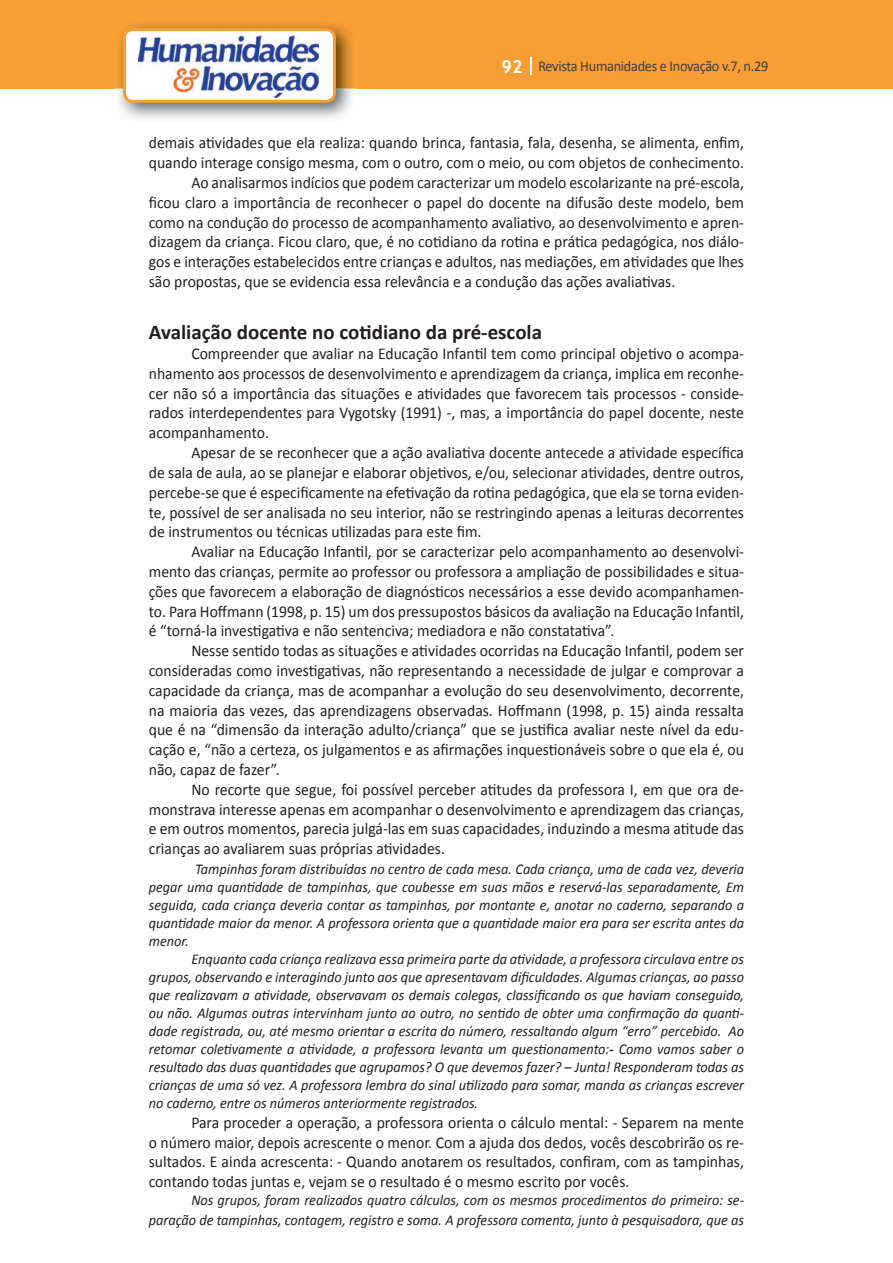
<style>
.page{position:relative;width:893px;height:1263px;background:#fff}
.page>*{position:absolute;margin:0;border:0;box-sizing:border-box;transform-origin:0 0}
.t1{font:700 21px "Calibri";color:#231f20}
.t2{font:16.5px/19.8px "Calibri";color:#231f20;text-align:justify;scale:.95 1}
.t3{font:italic 15px/18px "Calibri";color:#231f20;text-align:justify;scale:.95 1}
.t4{font:15px "Calibri";letter-spacing:-.02em;color:#3e3e3f;scale:.95 1}
.s1{font-family:"Trebuchet MS";font-weight:700;font-size:18px;color:#fff}
.s2{font-weight:700}
</style>
<div class="page">
<div style="left:0;top:0;width:893px;height:88px;background:#f79e34"></div>
<svg style="left:530px;top:57px;width:2px;height:18px"></svg>
<img style="left:115px;top:24px;width:241px;height:95px">
<svg style="left:123px;top:28px;width:213px;height:75px"></svg>
<p class="t4" style="left:501px;top:57px;width:282px"><span class="s1">92</span> Revista Humanidades e Inovação v.7, n.29</p>
<p class="t2" style="left:149px;top:133px;width:628px">demais atividades que ela realiza: quando brinca, fantasia, fala, desenha, se alimenta, enfim,</p>
<p class="t2" style="left:149px;top:153px;width:628px">quando interage consigo mesma, com o outro, com o meio, ou com objetos de conhecimento.</p>
<p class="t2" style="left:191px;top:173px;width:583px">Ao analisarmos indícios que podem caracterizar um modelo escolarizante na pré-escola,</p>
<p class="t2" style="left:149px;top:193px;width:628px">ficou claro a importância de reconhecer o papel do docente na difusão deste modelo, bem</p>
<p class="t2" style="left:149px;top:212px;width:628px">como na condução do processo de acompanhamento avaliativo, ao desenvolvimento e apren-</p>
<p class="t2" style="left:149px;top:232px;width:628px">dizagem da criança. Ficou claro, que, é no cotidiano da rotina e prática pedagógica, nos diálo-</p>
<p class="t2" style="left:149px;top:252px;width:628px">gos e interações estabelecidos entre crianças e adultos, nas mediações, em atividades que lhes</p>
<p class="t2" style="left:149px;top:272px;width:556px">são propostas, que se evidencia essa relevância e a condução das ações avaliativas.</p>
<p class="t1" style="left:149px;top:319px;width:395px">Avaliação docente no cotidiano da pré-escola</p>
<p class="t2" style="left:149px;top:344px;width:628px;text-indent:43px">Compreender que avaliar na Educação Infantil tem como principal objetivo o acompa&shy;nhamento aos processos de desenvolvimento e aprendizagem da criança, implica em reconhe&shy;cer não só a importância das situações e atividades que favorecem tais processos - conside&shy;rados interdependentes para Vygotsky (1991) -, mas, a importância do papel docente, neste acompanhamento.</p>
<p class="t2" style="left:149px;top:443px;width:628px;text-indent:43px">Apesar de se reconhecer que a ação avaliativa docente antecede a atividade específica de sala de aula, ao se planejar e elaborar objetivos, e/ou, selecionar atividades, dentre outros, percebe-se que é especificamente na efetivação da rotina pedagógica, que ela se torna eviden&shy;te, possível de ser analisada no seu interior, não se restringindo apenas a leituras decorrentes de instrumentos ou técnicas utilizadas para este fim.</p>
<p class="t2" style="left:149px;top:542px;width:628px;text-indent:43px">Avaliar na Educação Infantil, por se caracterizar pelo acompanhamento ao desenvolvi&shy;mento das crianças, permite ao professor ou professora a ampliação de possibilidades e situa&shy;ções que favorecem a elaboração de diagnósticos necessários a esse devido acompanhamen&shy;to. Para Hoffmann (1998, p. 15) um dos pressupostos básicos da avaliação na Educação Infantil, é “torná-la investigativa e não sentenciva; mediadora e não constatativa”.</p>
<p class="t2" style="left:149px;top:641px;width:628px;text-indent:43px">Nesse sentido todas as situações e atividades ocorridas na Educação Infantil, podem ser consideradas como investigativas, não representando a necessidade de julgar e comprovar a capacidade da criança, mas de acompanhar a evolução do seu desenvolvimento, decorrente, na maioria das vezes, das aprendizagens observadas. Hoffmann (1998, p. 15) ainda ressalta que é na “dimensão da interação adulto/criança” que se justifica avaliar neste nível da edu&shy;cação e, “não a certeza, os julgamentos e as afirmações inquestionáveis sobre o que ela é, ou não, capaz de fazer”.</p>
<p class="t2" style="left:149px;top:779px;width:628px;text-indent:43px">No recorte que segue, foi possível perceber atitudes da professora I, em que ora de&shy;monstrava interesse apenas em acompanhar o desenvolvimento e aprendizagem das crianças, e em outros momentos, parecia julgá-las em suas capacidades, induzindo a mesma atitude das crianças ao avaliarem suas próprias atividades.</p>
<p class="t3" style="left:149px;top:859px;width:628px;text-indent:46px">Tampinhas foram distribuídas no centro de cada mesa. Cada criança, uma de cada vez, deveria pegar uma quantidade de tampinhas, que coubesse em suas mãos e reservá-las separadamente, Em seguida, cada criança deveria contar as tampinhas, por montante e, anotar no caderno, separando a quantidade maior da menor. A professora orienta que a quantidade maior era para ser escrita antes da menor.</p>
<p class="t3" style="left:149px;top:949px;width:628px;text-indent:43px">Enquanto cada criança realizava essa primeira parte da atividade, a professora circulava entre os grupos, observando e interagindo junto aos que apresentavam dificuldades. Algumas crianças, ao passo que realizavam a atividade, observavam os demais colegas, classificando os que haviam conseguido, ou não. Algumas outras intervinham junto ao outro, no sentido de obter uma confirmação da quanti&shy;dade registrada, ou, até mesmo orientar a escrita do número, ressaltando algum “erro” percebido. Ao retomar coletivamente a atividade, a professora levanta um questionamento:<span class="s2">-</span> Como vamos saber o resultado das duas quantidades que agrupamos? O que devemos fazer? – Junta! Responderam todas as crianças de uma só vez. A professora lembra do sinal utilizado para somar, manda as crianças escrever no caderno, entre os números anteriormente registrados.</p>
<p class="t2" style="left:149px;top:1112px;width:628px;text-indent:43px">Para proceder a operação, a professora orienta o cálculo mental: - Separem na mente o número maior, depois acrescente o menor. Com a ajuda dos dedos, vocês descobrirão os re&shy;sultados. E ainda acrescenta: - Quando anotarem os resultados, confiram, com as tampinhas, contando todas juntas e, vejam se o resultado é o mesmo escrito por vocês.</p>
<p class="t3" style="left:149px;top:1190px;width:628px;line-height:19.8px;text-align:right">Nos grupos, foram realizados quatro cálculos, com os mesmos procedimentos do primeiro: se&shy;paração de tampinhas, contagem, registro e soma. A professora comenta, junto à pesquisadora, que as</p>
</div>
